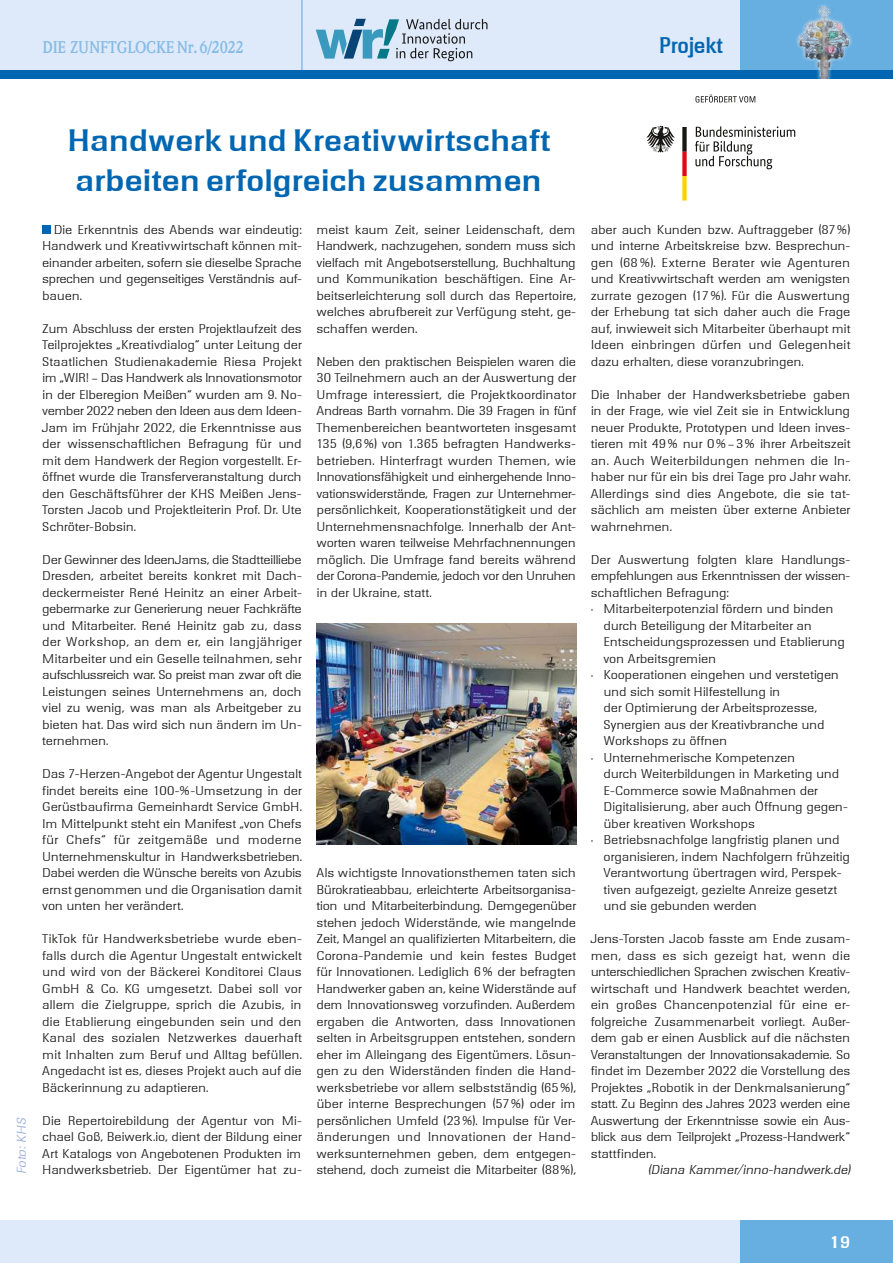
<style>
.page{position:relative;width:893px;height:1263px;background:#fff}
.page>*{position:absolute;margin:0;border:0;box-sizing:border-box;transform-origin:0 0}
.t1{font:700 33px/39.6px "Walter Becker";letter-spacing:-.01em;color:#0066b1}
.t2{font:700 24.15px "Walter Becker";letter-spacing:-.015em;color:#0066b1;scale:.87 1}
.t3{font:700 18px "Walter Becker";color:#fff}
.t4{font:700 17.25px "Weidemann IT Cby BT";letter-spacing:-.015em;color:#87bbe6;scale:.87 1}
.t5{font:300 13.5px/16.5px "Walter Becker";letter-spacing:-.01em;color:#181716;text-align:justify}
.t6{font:italic 300 13.5px "Walter Becker";letter-spacing:-.02em;color:#181716}
.t7{font:italic 300 13.5px "Walter Becker";color:#98adda;scale:1.05 1}
</style>
<div class="page">
<div style="left:0;top:0;width:893px;height:72px;background:#deeaf9"></div>
<div style="left:0;top:1220px;width:893px;height:43px;background:#deeaf9"></div>
<hr style="left:301px;top:0;width:2px;height:71px;background:#87bbe6">
<svg style="left:695px;top:126px;width:100px;height:43px"></svg>
<svg style="left:646px;top:126px;width:29px;height:27px"></svg>
<svg style="left:682px;top:127px;width:5px;height:74px"></svg>
<svg style="left:695px;top:95px;width:60px;height:8px"></svg>
<svg style="left:316px;top:19px;width:171px;height:42px"></svg>
<img style="left:317px;top:623px;width:259px;height:221px">
<div style="left:43px;top:225px;width:8px;height:9px;background:#0066b1"></div>
<div style="left:740px;top:0;width:153px;height:71px;background:#67aee1"></div>
<div style="left:0;top:70px;width:893px;height:9px;background:#0066b1"></div>
<svg style="left:796px;top:4px;width:56px;height:44px"></svg>
<img style="left:799px;top:6px;width:49px;height:73px">
<div style="left:740px;top:1220px;width:153px;height:43px;background:#67aee1"></div>
<p class="t4" style="left:43px;top:36px;width:233px">DIE ZUNFTGLOCKE Nr. 6/2022</p>
<h2 class="t2" style="left:660px;top:32px;width:74px">Projekt</h2>
<p class="t7" style="left:14px;top:1174px;width:55px;rotate:-90deg">Foto: KHS</p>
<h1 class="t1" style="left:68px;top:120px;width:484px">Handwerk und Kreativwirtschaft arbeiten erfolgreich zusammen</h1>
<p class="t5" style="left:317px;top:221px;width:261px">meist kaum Zeit, seiner Leidenschaft, dem Handwerk, nachzugehen, sondern muss sich vielfach mit Angebotserstellung, Buchhaltung und Kommunikation beschäftigen. Eine Ar&shy;beitserleichterung soll durch das Repertoire, welches abrufbereit zur Verfügung steht, ge&shy;schaffen werden.</p>
<p class="t5" style="left:317px;top:353px;width:261px">Neben den praktischen Beispielen waren die 30 Teilnehmern auch an der Auswertung der Umfrage interessiert, die Projektkoordinator Andreas Barth vornahm. Die 39 Fragen in fünf Themenbereichen beantworteten insgesamt 135 (9,6%) von 1.365 befragten Handwerks&shy;betrieben. Hinterfragt wurden Themen, wie Innovationsfähigkeit und einhergehende Inno&shy;vationswiderstände, Fragen zur Unternehmer&shy;persönlichkeit, Kooperationstätigkeit und der Unternehmensnachfolge. Innerhalb der Ant&shy;worten waren teilweise Mehrfachnennungen möglich. Die Umfrage fand bereits während der Corona-Pandemie, jedoch vor den Unruhen in der Ukraine, statt.</p>
<p class="t5" style="left:43px;top:221px;width:261px;text-indent:11px">Die Erkenntnis des Abends war eindeutig:<br>Handwerk und Kreativwirtschaft können mit&shy;einander arbeiten, sofern sie dieselbe Sprache sprechen und gegenseitiges Verständnis auf&shy;bauen.</p>
<p class="t5" style="left:43px;top:320px;width:261px">Zum Abschluss der ersten Projektlaufzeit des Teilprojektes „Kreativdialog“ unter Leitung der Staatlichen Studienakademie Riesa Projekt im „WIR! – Das Handwerk als Innovationsmotor in der Elberegion Meißen“ wurden am 9. No&shy;vember 2022 neben den Ideen aus dem Ideen-Jam im Frühjahr 2022, die Erkenntnisse aus der wissenschaftlichen Befragung für und mit dem Handwerk der Region vorgestellt. Er&shy;öffnet wurde die Transferveranstaltung durch den Geschäftsführer der KHS Meißen Jens-Torsten Jacob und Projektleiterin Prof. Dr. Ute Schröter-Bobsin.</p>
<p class="t5" style="left:43px;top:551px;width:261px">Der Gewinner des IdeenJams, die Stadtteilliebe Dresden, arbeitet bereits konkret mit Dach&shy;deckermeister René Heinitz an einer Arbeit&shy;gebermarke zur Generierung neuer Fachkräfte und Mitarbeiter. René Heinitz gab zu, dass der Workshop, an dem er, ein langjähriger Mitarbeiter und ein Geselle teilnahmen, sehr aufschlussreich war. So preist man zwar oft die Leistungen seines Unternehmens an, doch viel zu wenig, was man als Arbeitgeber zu bieten hat. Das wird sich nun ändern im Un&shy;ternehmen.</p>
<p class="t5" style="left:43px;top:765px;width:261px">Das 7-Herzen-Angebot der Agentur Ungestalt findet bereits eine 100-%-Umsetzung in der Gerüstbaufirma Gemeinhardt Service GmbH.<br>Im Mittelpunkt steht ein Manifest „von Chefs für Chefs“ für zeitgemäße und moderne Unternehmenskultur in Handwerksbetrieben.<br>Dabei werden die Wünsche bereits von Azubis ernst genommen und die Organisation damit von unten her verändert.</p>
<p class="t5" style="left:43px;top:930px;width:261px">TikTok für Handwerksbetriebe wurde eben&shy;falls durch die Agentur Ungestalt entwickelt und wird von der Bäckerei Konditorei Claus GmbH &amp; Co. KG umgesetzt. Dabei soll vor allem die Zielgruppe, sprich die Azubis, in die Etablierung eingebunden sein und den Kanal des sozialen Netzwerkes dauerhaft mit Inhalten zum Beruf und Alltag befüllen.<br>Angedacht ist es, dieses Projekt auch auf die Bäckerinnung zu adaptieren.</p>
<p class="t5" style="left:43px;top:1112px;width:261px">Die Repertoirebildung der Agentur von Mi&shy;chael Goß, Beiwerk.io, dient der Bildung einer Art Katalogs von Angebotenen Produkten im Handwerksbetrieb. Der Eigentümer hat zu-</p>
<p class="t5" style="left:317px;top:864px;width:261px">Als wichtigste Innovationsthemen taten sich Bürokratieabbau, erleichterte Arbeitsorganisa&shy;tion und Mitarbeiterbindung. Demgegenüber stehen jedoch Widerstände, wie mangelnde Zeit, Mangel an qualifizierten Mitarbeitern, die Corona-Pandemie und kein festes Budget für Innovationen. Lediglich 6% der befragten Handwerker gaben an, keine Widerstände auf dem Innovationsweg vorzufinden. Außerdem ergaben die Antworten, dass Innovationen selten in Arbeitsgruppen entstehen, sondern eher im Alleingang des Eigentümers. Lösun&shy;gen zu den Widerständen finden die Hand&shy;werksbetriebe vor allem selbstständig (65%), über interne Besprechungen (57%) oder im persönlichen Umfeld (23%). Impulse für Ver&shy;änderungen und Innovationen der Hand&shy;werksunternehmen geben, dem entgegen-</p>
<p class="t5" style="left:317px;top:1161px;width:261px">stehend, doch zumeist die Mitarbeiter (88%),</p>
<p class="t5" style="left:591px;top:221px;width:261px">aber auch Kunden bzw. Auftraggeber (87%) und interne Arbeitskreise bzw. Besprechun&shy;gen (68%). Externe Berater wie Agenturen und Kreativwirtschaft werden am wenigsten zurrate gezogen (17%). Für die Auswertung der Erhebung tat sich daher auch die Frage auf, inwieweit sich Mitarbeiter überhaupt mit Ideen einbringen dürfen und Gelegenheit dazu erhalten, diese voranzubringen.</p>
<p class="t5" style="left:591px;top:386px;width:261px">Die Inhaber der Handwerksbetriebe gaben in der Frage, wie viel Zeit sie in Entwicklung neuer Produkte, Prototypen und Ideen inves&shy;tieren mit 49% nur 0%–3% ihrer Arbeitszeit an. Auch Weiterbildungen nehmen die In&shy;haber nur für ein bis drei Tage pro Jahr wahr.<br>Allerdings sind dies Angebote, die sie tat&shy;sächlich am meisten über externe Anbieter wahrnehmen.</p>
<p class="t5" style="left:591px;top:551px;width:261px">Der Auswertung folgten klare Handlungs&shy;empfehlungen aus Erkenntnissen der wissen&shy;schaftlichen Befragung:</p>
<p class="t5" style="left:604px;top:600px;width:243px;text-align:left;text-indent:-13px">• Mitarbeiterpotenzial fördern und binden durch Beteiligung der Mitarbeiter an Entscheidungsprozessen und Etablierung von Arbeitsgremien</p>
<p class="t5" style="left:604px;top:666px;width:237px;text-align:left;text-indent:-13px">• Kooperationen eingehen und verstetigen und sich somit Hilfestellung in<br>der Optimierung der Arbeitsprozesse, Synergien aus der Kreativbranche und Workshops zu öffnen</p>
<p class="t5" style="left:604px;top:749px;width:246px;text-align:left;text-indent:-13px">• Unternehmerische Kompetenzen<br>durch Weiterbildungen in Marketing und E-Commerce sowie Maßnahmen der Digitalisierung, aber auch Öffnung gegen&shy;über kreativen Workshops</p>
<p class="t5" style="left:604px;top:831px;width:248px;text-align:left;text-indent:-13px">• Betriebsnachfolge langfristig planen und organisieren, indem Nachfolgern frühzeitig Verantwortung übertragen wird, Perspek&shy;tiven aufgezeigt, gezielte Anreize gesetzt und sie gebunden werden</p>
<p class="t5" style="left:591px;top:930px;width:261px">Jens-Torsten Jacob fasste am Ende zusam&shy;men, dass es sich gezeigt hat, wenn die unterschiedlichen Sprachen zwischen Kreativ&shy;wirtschaft und Handwerk beachtet werden, ein großes Chancenpotenzial für eine er&shy;folgreiche Zusammenarbeit vorliegt. Außer&shy;dem gab er einen Ausblick auf die nächsten Veranstaltungen der Innovationsakademie. So findet im Dezember 2022 die Vorstellung des Projektes „Robotik in der Denkmalsanierung“ statt. Zu Beginn des Jahres 2023 werden eine Auswertung der Erkenntnisse sowie ein Aus&shy;blick aus dem Teilprojekt „Prozess-Handwerk“ stattfinden.</p>
<p class="t6" style="left:648px;top:1162px;width:204px">(Diana Kammer/inno-handwerk.de)</p>
<h3 class="t3" style="left:830px;top:1232px;width:21px">19</h3>
</div>
